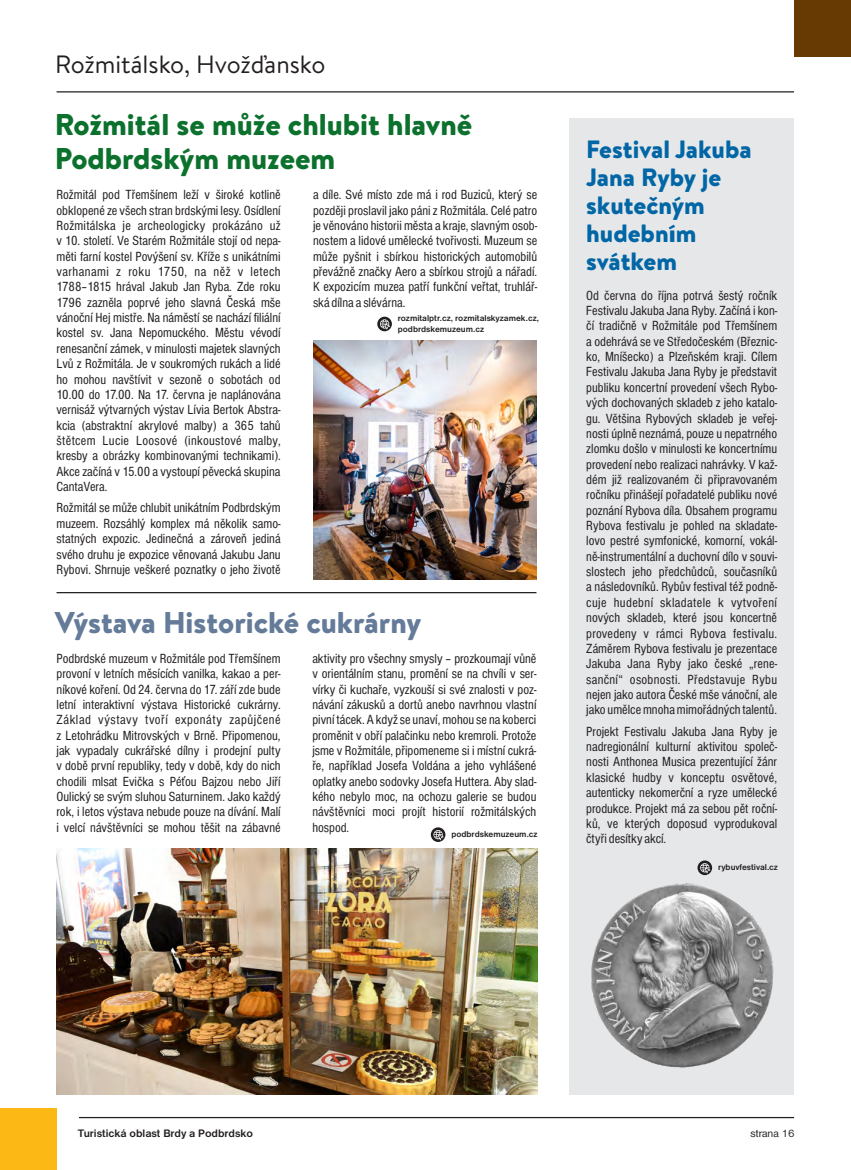
<style>
.page{position:relative;width:851px;height:1170px;background:#fff}
.page>*{position:absolute;margin:0;border:0;box-sizing:border-box;transform-origin:0 0}
.t1{font:900 30px/33.4px "Brandon Text";color:#0b712d}
.t2{font:900 30px "Brandon Text";color:#647b99}
.t3{font:900 25px/27.8px "Brandon Text";color:#0166a5}
.t4{font:25px "Brandon Text";color:#231f20}
.t5{font:condensed 13.75px/15.4px "Nimbus Sans DOT";color:#231f20;text-align:justify}
.t6{font:700 11.25px "Nimbus Sans DOT";color:#231f20}
.t7{font:11.25px "Nimbus Sans DOT";color:#231f20}
.t8{font:700 8.75px/10.6px "Nimbus Sans DOT";color:#231f20}
</style>
<div class="page">
<img style="left:313px;top:341px;width:223px;height:238px">
<div style="left:569px;top:118px;width:224px;height:976px;background:#e6e7e9"></div>
<hr style="left:57px;top:91px;width:736px;height:1px;background:#231f20">
<div style="left:0;top:1108px;width:56px;height:61px;background:#fcb814"></div>
<div style="left:793px;top:0;width:57px;height:57px;background:#673a03"></div>
<hr style="left:79px;top:1116px;width:714px;height:2px;background:#231f20">
<hr style="left:57px;top:592px;width:479px;height:1px;background:#231f20">
<svg style="left:377px;top:316px;width:15px;height:15px"></svg>
<svg style="left:380px;top:319px;width:10px;height:10px"></svg>
<svg style="left:697px;top:860px;width:15px;height:15px"></svg>
<svg style="left:700px;top:863px;width:10px;height:10px"></svg>
<svg style="left:431px;top:827px;width:14px;height:14px"></svg>
<svg style="left:433px;top:830px;width:10px;height:10px"></svg>
<img style="left:57px;top:848px;width:480px;height:246px">
<img style="left:591px;top:883px;width:183px;height:185px">
<h2 class="t4" style="left:55px;top:55px;width:272px">Rožmitálsko, Hvožďansko</h2>
<h1 class="t1" style="left:55px;top:113px;width:419px">Rožmitál se může chlubit hlavně<br>Podbrdským muzeem</h1>
<p class="t5" style="left:56px;top:188px;width:226px">Rožmitál pod Třemšínem leží v široké kotlině obklopené ze všech stran brdskými lesy. Osídlení Rožmitálska je archeologicky prokázáno už v 10. století. Ve Starém Rožmitále stojí od nepa&shy;měti farní kostel Povýšení sv. Kříže s unikátními varhanami z roku 1750, na něž v letech 1788–1815 hrával Jakub Jan Ryba. Zde roku 1796 zazněla poprvé jeho slavná Česká mše vánoční Hej mistře. Na náměstí se nachází filiální kostel sv. Jana Nepomuckého. Městu vévodí renesanční zámek, v minulosti majetek slavných Lvů z Rožmitála. Je v soukromých rukách a lidé ho mohou navštívit v sezoně o sobotách od 10.00 do 17.00. Na 17. června je naplánována vernisáž výtvarných výstav Lívia Bertok Abstra&shy;kcia (abstraktní akrylové malby) a 365 tahů štětcem Lucie Loosové (inkoustové malby, kresby a obrázky kombinovanými technikami).<br>Akce začíná v 15.00 a vystoupí pěvecká skupina CantaVera.</p>
<p class="t5" style="left:56px;top:501px;width:226px">Rožmitál se může chlubit unikátním Podbrdským muzeem. Rozsáhlý komplex má několik samo&shy;statných expozic. Jedinečná a zároveň jediná svého druhu je expozice věnovaná Jakubu Janu Rybovi. Shrnuje veškeré poznatky o jeho životě</p>
<p class="t5" style="left:313px;top:188px;width:226px">a díle. Své místo zde má i rod Buziců, který se později proslavil jako páni z Rožmitála. Celé patro je věnováno historii města a kraje, slavným osob&shy;nostem a lidové umělecké tvořivosti. Muzeum se může pyšnit i sbírkou historických automobilů převážně značky Aero a sbírkou strojů a nářadí.<br>K expozicím muzea patří funkční veřtat, truhlář&shy;ská dílna a slévárna.</p>
<p class="t8" style="left:398px;top:313px;width:143px">rozmitalptr.cz, rozmitalskyzamek.cz, podbrdskemuzeum.cz</p>
<h1 class="t2" style="left:55px;top:611px;width:368px">Výstava Historické cukrárny</h1>
<p class="t5" style="left:56px;top:651px;width:226px">Podbrdské muzeum v Rožmitále pod Třemšínem provoní v letních měsících vanilka, kakao a per&shy;níkové koření. Od 24. června do 17. září zde bude letní interaktivní výstava Historické cukrárny.<br>Základ výstavy tvoří exponáty zapůjčené z Letohrádku Mitrovských v Brně. Připomenou, jak vypadaly cukrářské dílny i prodejní pulty v době první republiky, tedy v době, kdy do nich chodili mlsat Evička s Péťou Bajzou nebo Jiří Oulický se svým sluhou Saturninem. Jako každý rok, i letos výstava nebude pouze na dívání. Malí i velcí návštěvníci se mohou těšit na zábavné</p>
<p class="t5" style="left:312px;top:651px;width:226px">aktivity pro všechny smysly – prozkoumají vůně v orientálním stanu, promění se na chvíli v ser&shy;vírky či kuchaře, vyzkouší si své znalosti v poz&shy;návání zákusků a dortů anebo navrhnou vlastní pivní tácek. A když se unaví, mohou se na koberci proměnit v obří palačinku nebo kremroli. Protože jsme v Rožmitále, připomeneme si i místní cukrá&shy;ře, například Josefa Voldána a jeho vyhlášené oplatky anebo sodovky Josefa Huttera. Aby slad&shy;kého nebylo moc, na ochozu galerie se budou návštěvníci moci projít historií rožmitálských hospod.</p>
<p class="t8" style="left:451px;top:829px;width:88px">podbrdskemuzeum.cz</p>
<h2 class="t3" style="left:586px;top:139px;width:167px">Festival Jakuba<br>Jana Ryby je skutečným hudebním svátkem</h2>
<p class="t5" style="left:586px;top:288px;width:192px">Od června do října potrvá šestý ročník Festivalu Jakuba Jana Ryby. Začíná i kon&shy;čí tradičně v Rožmitále pod Třemšínem a odehrává se ve Středočeském (Březnic&shy;ko, Mníšecko) a Plzeňském kraji. Cílem Festivalu Jakuba Jana Ryby je představit publiku koncertní provedení všech Rybo&shy;vých dochovaných skladeb z jeho katalo&shy;gu. Většina Rybových skladeb je veřej&shy;nosti úplně neznámá, pouze u nepatrného zlomku došlo v minulosti ke koncertnímu provedení nebo realizaci nahrávky. V kaž&shy;dém již realizovaném či připravovaném ročníku přinášejí pořadatelé publiku nové poznání Rybova díla. Obsahem programu Rybova festivalu je pohled na skladate&shy;lovo pestré symfonické, komorní, vokál&shy;ně-instrumentální a duchovní dílo v souvi&shy;slostech jeho předchůdců, současníků a následovníků. Rybův festival též podně&shy;cuje hudební skladatele k vytvoření nových skladeb, které jsou koncertně provedeny v rámci Rybova festivalu.<br>Záměrem Rybova festivalu je prezentace Jakuba Jana Ryby jako české „rene&shy;sanční“ osobnosti. Představuje Rybu nejen jako autora České mše vánoční, ale jako umělce mnoha mimořádných talentů.</p>
<p class="t5" style="left:586px;top:724px;width:192px">Projekt Festivalu Jakuba Jana Ryby je nadregionální kulturní aktivitou společ&shy;nosti Anthonea Musica prezentující žánr klasické hudby v konceptu osvětové, autenticky nekomerční a ryze umělecké produkce. Projekt má za sebou pět roční&shy;ků, ve kterých doposud vyprodukoval čtyři desítky akcí.</p>
<p class="t8" style="left:718px;top:862px;width:61px">rybuvfestival.cz</p>
<p class="t6" style="left:78px;top:1129px;width:176px">Turistická oblast Brdy a Podbrdsko</p>
<p class="t7" style="left:750px;top:1129px;width:46px">strana 16</p>
</div>
